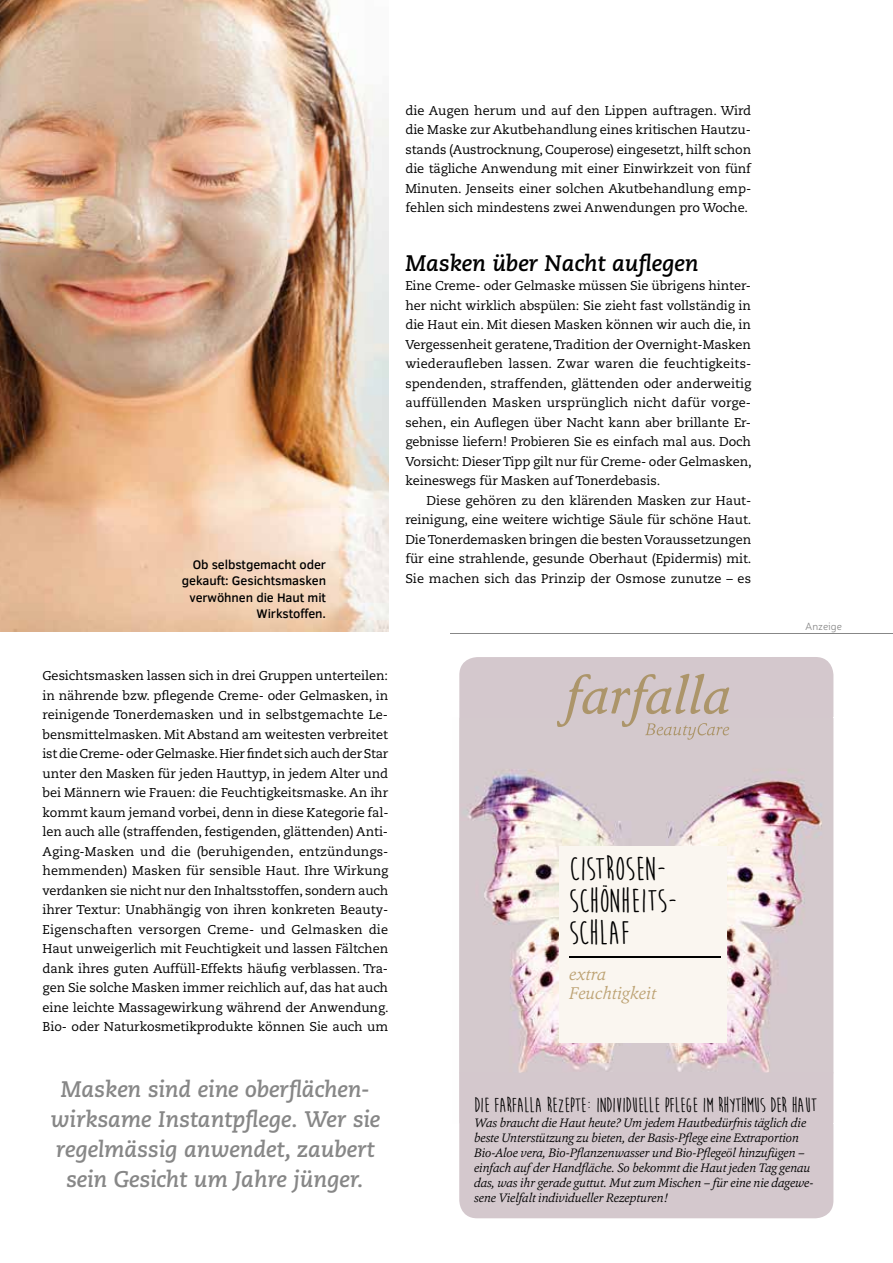
<style>
.page{position:relative;width:893px;height:1263px;background:#fff}
.page>*{position:absolute;margin:0;border:0;box-sizing:border-box;transform-origin:0 0}
.t1{font:700 34.05px/32.1px "Moon Flower";color:#000}
.t2{font:italic 700 22.5px/30px "Caecilia LT Std";letter-spacing:-.005em;color:#878787;text-align:center}
.t3{font:italic 700 22.5px "Caecilia LT Std";letter-spacing:-.005em;color:#000}
.t4{font:700 21px "Moon Flower";letter-spacing:-.025em;color:#000}
.t5{font:italic 300 16.65px/18.9px "Argos";color:#bda374}
.t6{font:12.75px/19.5px "Caecilia LT Std";letter-spacing:-.005em;color:#000;text-align:justify}
.t7{font:500 12.75px/16.5px "Clear Sans";letter-spacing:-.005em;color:#000;text-align:right}
.t8{font:italic 300 12px/15px "Argos";letter-spacing:-.01em;color:#000}
.t9{font:300 10.5px "Neris";color:#878787}
</style>
<div class="page">
<hr style="left:451px;top:633px;width:442px;height:1px;background:#878787">
<div style="left:459px;top:657px;width:374px;height:561px;background:#d4c8cd;border-radius:18px"></div>
<img style="left:467px;top:718px;width:367px;height:405px">
<div style="left:559px;top:846px;width:168px;height:197px;background:#faf6f0"></div>
<hr style="left:569px;top:957px;width:151px;height:1px;background:#000">
<svg style="left:557px;top:674px;width:172px;height:66px"></svg>
<img style="left:0;top:0;width:388px;height:632px">
<p class="t7" style="left:182px;top:556px;width:146px">Ob selbstgemacht oder gekauft: Gesichtsmasken verwöhnen die Haut mit<br>Wirkstoffen.</p>
<p class="t6" style="left:405px;top:101px;width:347px">die Augen herum und auf den Lippen auftragen. Wird die Maske zur Akutbehandlung eines kritischen Hautzu&shy;stands (Austrocknung, Couperose) eingesetzt, hilft schon die tägliche Anwendung mit einer Einwirkzeit von fünf Minuten. Jenseits einer solchen Akutbehandlung emp&shy;fehlen sich mindestens zwei Anwendungen pro Woche.</p>
<h2 class="t3" style="left:405px;top:250px;width:295px">Masken über Nacht auflegen</h2>
<p class="t6" style="left:405px;top:276px;width:348px">Eine Creme- oder Gelmaske müssen Sie übrigens hinter&shy;her nicht wirklich abspülen: Sie zieht fast vollständig in die Haut ein. Mit diesen Masken können wir auch die, in Vergessenheit geratene, Tradition der Overnight-Masken wiederaufleben lassen. Zwar waren die feuchtigkeits&shy;spendenden, straffenden, glättenden oder anderweitig auffüllenden Masken ursprünglich nicht dafür vorge&shy;sehen, ein Auflegen über Nacht kann aber brillante Er&shy;gebnisse liefern! Probieren Sie es einfach mal aus. Doch Vorsicht: Dieser Tipp gilt nur für Creme- oder Gelmasken, keineswegs für Masken auf Tonerdebasis.</p>
<p class="t6" style="left:405px;top:491px;width:348px;text-indent:21px">Diese gehören zu den klärenden Masken zur Haut&shy;reinigung, eine weitere wichtige Säule für schöne Haut.<br>Die Tonerdemasken bringen die besten Voraussetzungen für eine strahlende, gesunde Oberhaut (Epidermis) mit.<br>Sie machen sich das Prinzip der Osmose zunutze – es</p>
<p class="t6" style="left:43px;top:666px;width:348px">Gesichtsmasken lassen sich in drei Gruppen unterteilen: in nährende bzw. pflegende Creme- oder Gelmasken, in reinigende Tonerdemasken und in selbstgemachte Le&shy;bensmittelmasken. Mit Abstand am weitesten verbreitet ist die Creme- oder Gelmaske. Hier findet sich auch der Star unter den Masken für jeden Hauttyp, in jedem Alter und bei Männern wie Frauen: die Feuchtigkeitsmaske. An ihr kommt kaum jemand vorbei, denn in diese Kategorie fal&shy;len auch alle (straffenden, festigenden, glättenden) Anti-Aging-Masken und die (beruhigenden, entzündungs&shy;hemmenden) Masken für sensible Haut. Ihre Wirkung verdanken sie nicht nur den Inhaltsstoffen, sondern auch ihrer Textur: Unabhängig von ihren konkreten Beauty-Eigenschaften versorgen Creme- und Gelmasken die Haut unweigerlich mit Feuchtigkeit und lassen Fältchen dank ihres guten Auffüll-Effekts häufig verblassen. Tra&shy;gen Sie solche Masken immer reichlich auf, das hat auch eine leichte Massagewirkung während der Anwendung.<br>Bio- oder Naturkosmetikprodukte können Sie auch um</p>
<h1 class="t1" style="left:569px;top:853px;width:110px">CISTROSEN-<br>SCHÖNHEITS-<br>SCHLAF</h1>
<h3 class="t5" style="left:569px;top:964px;width:89px">extra<br>Feuchtigkeit</h3>
<p class="t9" style="left:805px;top:620px;width:38px">Anzeige</p>
<h2 class="t2" style="left:51px;top:1074px;width:331px">Masken sind eine oberflächen&shy;wirksame Instantpflege. Wer sie regelmässig anwendet, zaubert sein Gesicht um Jahre jünger.</h2>
<h3 class="t4" style="left:474px;top:1094px;width:344px">DIE FARFALLA REZEPTE: INDIVIDUELLE PFLEGE IM RHYTHMUS DER HAUT</h3>
<p class="t8" style="left:474px;top:1116px;width:341px">Was braucht die Haut heute? Um jedem Hautbedürfnis täglich die beste Unterstützung zu bieten, der Basis-Pflege eine Extraportion Bio-Aloe vera, Bio-Pflanzenwasser und Bio-Pflegeöl hinzufügen – einfach auf der Handfläche. So bekommt die Haut jeden Tag genau das, was ihr gerade guttut. Mut zum Mischen – für eine nie dagewe&shy;sene Vielfalt individueller Rezepturen!</p>
</div>
